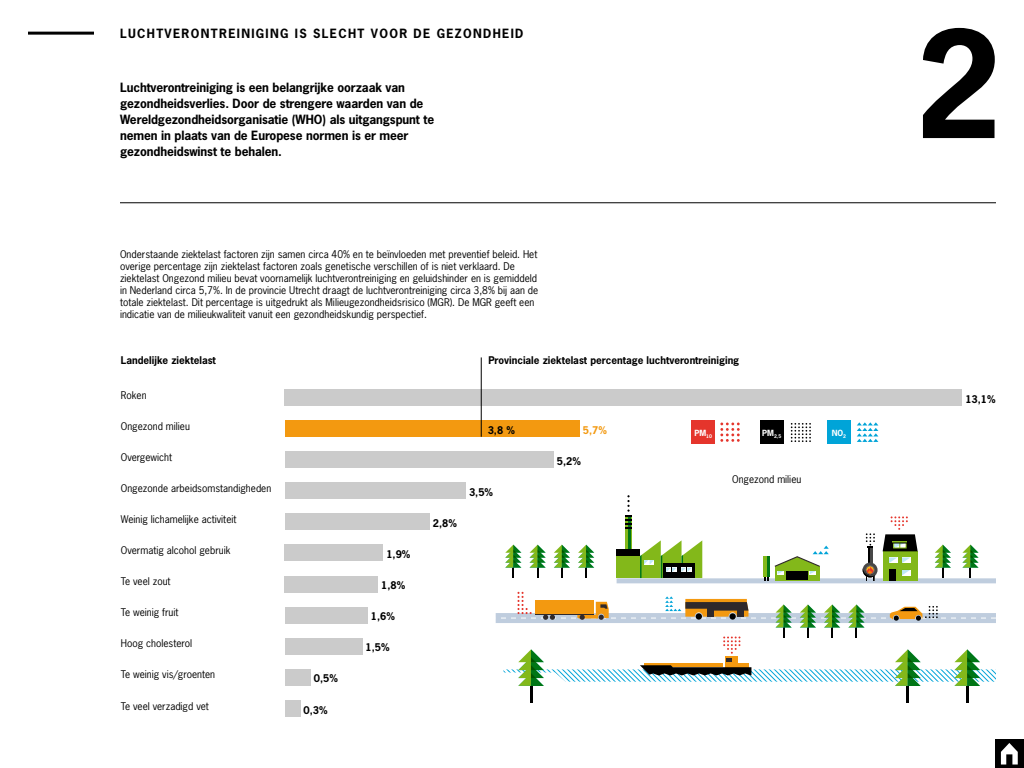
<style>
.page{position:relative;width:1024px;height:768px;background:#fff}
.page>*{position:absolute;margin:0;border:0;box-sizing:border-box;transform-origin:0 0}
.t1{font:700 139.4px "News Gothic";color:#000}
.t2{font:700 12px/16px "News Gothic";letter-spacing:-.01em;color:#000}
.t3{font:700 12px "News Gothic";letter-spacing:.11em;color:#000}
.t4{font:10px/12px "News Gothic";color:#000}
.t5{font:700 10px "News Gothic";color:#000}
.t6{font:700 10px "News Gothic";color:#f39910}
.t7{font:700 8px "News Gothic";color:#fff}
.t8{font:700 4.7px "News Gothic";color:#fff}
</style>
<div class="page">
<hr style="left:28px;top:32px;width:66px;height:3px;background:#010101">
<div style="left:285px;top:389px;width:677px;height:17px;background:#cbcbcb"></div>
<div style="left:285px;top:420px;width:294px;height:17px;background:#f39910"></div>
<div style="left:285px;top:452px;width:269px;height:16px;background:#cbcbcb"></div>
<div style="left:285px;top:483px;width:181px;height:16px;background:#cbcbcb"></div>
<div style="left:285px;top:514px;width:145px;height:16px;background:#cbcbcb"></div>
<div style="left:285px;top:545px;width:98px;height:16px;background:#cbcbcb"></div>
<div style="left:285px;top:576px;width:93px;height:16px;background:#cbcbcb"></div>
<div style="left:285px;top:607px;width:83px;height:16px;background:#cbcbcb"></div>
<div style="left:285px;top:638px;width:77px;height:16px;background:#cbcbcb"></div>
<div style="left:285px;top:669px;width:26px;height:16px;background:#cbcbcb"></div>
<div style="left:285px;top:700px;width:15px;height:17px;background:#cbcbcb"></div>
<div style="left:617px;top:578px;width:379px;height:5px;background:#bfcdde"></div>
<div style="left:616px;top:556px;width:24px;height:22px;background:#83b81a"></div>
<svg style="left:640px;top:540px;width:62px;height:38px"></svg>
<svg style="left:625px;top:529px;width:4px;height:21px"></svg>
<hr style="left:629px;top:516px;width:2px;height:35px;background:#00a4d8">
<svg style="left:625px;top:495px;width:6px;height:34px"></svg>
<div style="left:616px;top:550px;width:24px;height:6px;background:#000"></div>
<div style="left:763px;top:556px;width:6px;height:21px;background:#83b81a"></div>
<svg style="left:764px;top:546px;width:65px;height:34px"></svg>
<div style="left:883px;top:551px;width:35px;height:30px;background:#83b81a"></div>
<div style="left:889px;top:570px;width:6px;height:11px;background:#000"></div>
<svg style="left:889px;top:557px;width:21px;height:6px"></svg>
<svg style="left:902px;top:570px;width:8px;height:5px"></svg>
<svg style="left:883px;top:516px;width:35px;height:35px"></svg>
<svg style="left:863px;top:563px;width:15px;height:14px"></svg>
<svg style="left:863px;top:533px;width:13px;height:48px"></svg>
<div style="left:866px;top:566px;width:9px;height:8px;border:1px solid #636363;border-radius:50%"></div>
<div style="left:692px;top:420px;width:23px;height:23px;background:#e5352c"></div>
<div style="left:827px;top:420px;width:23px;height:23px;background:#00a4d8"></div>
<div style="left:761px;top:420px;width:23px;height:23px;background:#000"></div>
<svg style="left:720px;top:423px;width:20px;height:19px"></svg>
<svg style="left:857px;top:422px;width:21px;height:20px"></svg>
<svg style="left:791px;top:423px;width:20px;height:19px"></svg>
<hr style="left:481px;top:357px;width:1px;height:80px;background:#010101">
<hr style="left:585px;top:557px;width:2px;height:21px;background:#000">
<svg style="left:578px;top:545px;width:16px;height:23px"></svg>
<hr style="left:942px;top:557px;width:2px;height:21px;background:#000">
<svg style="left:935px;top:545px;width:16px;height:23px"></svg>
<svg style="left:962px;top:545px;width:17px;height:33px"></svg>
<hr style="left:966px;top:669px;width:3px;height:33px;background:#000">
<hr style="left:966px;top:669px;width:3px;height:19px;background:#00a4d8">
<hr style="left:906px;top:669px;width:3px;height:33px;background:#000">
<hr style="left:906px;top:669px;width:3px;height:19px;background:#00a4d8">
<hr style="left:530px;top:669px;width:3px;height:33px;background:#000">
<hr style="left:530px;top:669px;width:3px;height:19px;background:#00a4d8">
<hr style="left:561px;top:557px;width:2px;height:21px;background:#000">
<svg style="left:554px;top:545px;width:16px;height:23px"></svg>
<hr style="left:537px;top:557px;width:2px;height:21px;background:#000">
<svg style="left:530px;top:545px;width:16px;height:23px"></svg>
<hr style="left:512px;top:557px;width:2px;height:21px;background:#000">
<svg style="left:505px;top:545px;width:16px;height:23px"></svg>
<svg style="left:496px;top:591px;width:500px;height:95px"></svg>
<hr style="left:120px;top:203px;width:876px;height:1px;background:#010101">
<div style="left:995px;top:740px;width:29px;height:28px;background:#000"></div>
<svg style="left:1001px;top:743px;width:17px;height:22px"></svg>
<p class="t3" style="left:120px;top:26px;width:405px">LUCHTVERONTREINIGING IS SLECHT VOOR DE GEZONDHEID</p>
<p class="t2" style="left:120px;top:80px;width:316px">Luchtverontreiniging is een belangrijke oorzaak van gezondheidsverlies. Door de strengere waarden van de Wereldgezondheidsorganisatie (WHO) als uitgangspunt te nemen in plaats van de Europese normen is er meer gezondheidswinst te behalen.</p>
<p class="t4" style="left:120px;top:248px;width:420px">Onderstaande ziektelast factoren zijn samen circa 40% en te beïnvloeden met preventief beleid. Het overige percentage zijn ziektelast factoren zoals genetische verschillen of is niet verklaard. De ziektelast Ongezond milieu bevat voornamelijk luchtverontreiniging en geluidshinder en is gemiddeld in Nederland circa 5,7%. In de provincie Utrecht draagt de luchtverontreiniging circa 3,8% bij aan de totale ziektelast. Dit percentage is uitgedrukt als Milieugezondheidsrisico (MGR). De MGR geeft een indicatie van de milieukwaliteit vanuit een gezondheidskundig perspectief.</p>
<p class="t5" style="left:121px;top:353px;width:97px">Landelijke ziektelast</p>
<p class="t5" style="left:488px;top:353px;width:252px">Provinciale ziektelast percentage luchtverontreiniging</p>
<p class="t4" style="left:121px;top:389px;width:27px">Roken</p>
<p class="t4" style="left:121px;top:420px;width:71px">Ongezond milieu</p>
<p class="t4" style="left:121px;top:451px;width:53px">Overgewicht</p>
<p class="t4" style="left:121px;top:482px;width:152px">Ongezonde arbeidsomstandigheden</p>
<p class="t4" style="left:121px;top:513px;width:117px">Weinig lichamelijke activiteit</p>
<p class="t4" style="left:121px;top:544px;width:111px">Overmatig alcohol gebruik</p>
<p class="t4" style="left:121px;top:575px;width:51px">Te veel zout</p>
<p class="t4" style="left:121px;top:606px;width:59px">Te weinig fruit</p>
<p class="t4" style="left:121px;top:637px;width:73px">Hoog cholesterol</p>
<p class="t4" style="left:121px;top:668px;width:96px">Te weinig vis/groenten</p>
<p class="t4" style="left:121px;top:699px;width:90px">Te veel verzadigd vet</p>
<p class="t5" style="left:314px;top:672px;width:26px">0,5%</p>
<p class="t5" style="left:304px;top:703px;width:26px">0,3%</p>
<p class="t5" style="left:386px;top:548px;width:26px">1,9%</p>
<p class="t5" style="left:381px;top:579px;width:26px">1,8%</p>
<p class="t5" style="left:371px;top:610px;width:26px">1,6%</p>
<p class="t5" style="left:366px;top:641px;width:26px">1,5%</p>
<p class="t5" style="left:488px;top:424px;width:29px">3,8 %</p>
<p class="t5" style="left:433px;top:517px;width:26px">2,8%</p>
<p class="t5" style="left:469px;top:486px;width:26px">3,5%</p>
<p class="t6" style="left:583px;top:423px;width:26px">5,7%</p>
<p class="t5" style="left:557px;top:454px;width:26px">5,2%</p>
<p class="t7" style="left:694px;top:427px;width:19px">PM<sub>10</sub></p>
<p class="t7" style="left:832px;top:427px;width:16px">NO<sub>2</sub></p>
<p class="t8" style="left:762px;top:433px;width:21px"><sup>PM</sup>2,5</p>
<p class="t4" style="left:732px;top:472px;width:71px">Ongezond milieu</p>
<h1 class="t1" style="left:915px;top:-7px;width:88px">2</h1>
<p class="t5" style="left:965px;top:392px;width:32px">13,1%</p>
</div>
